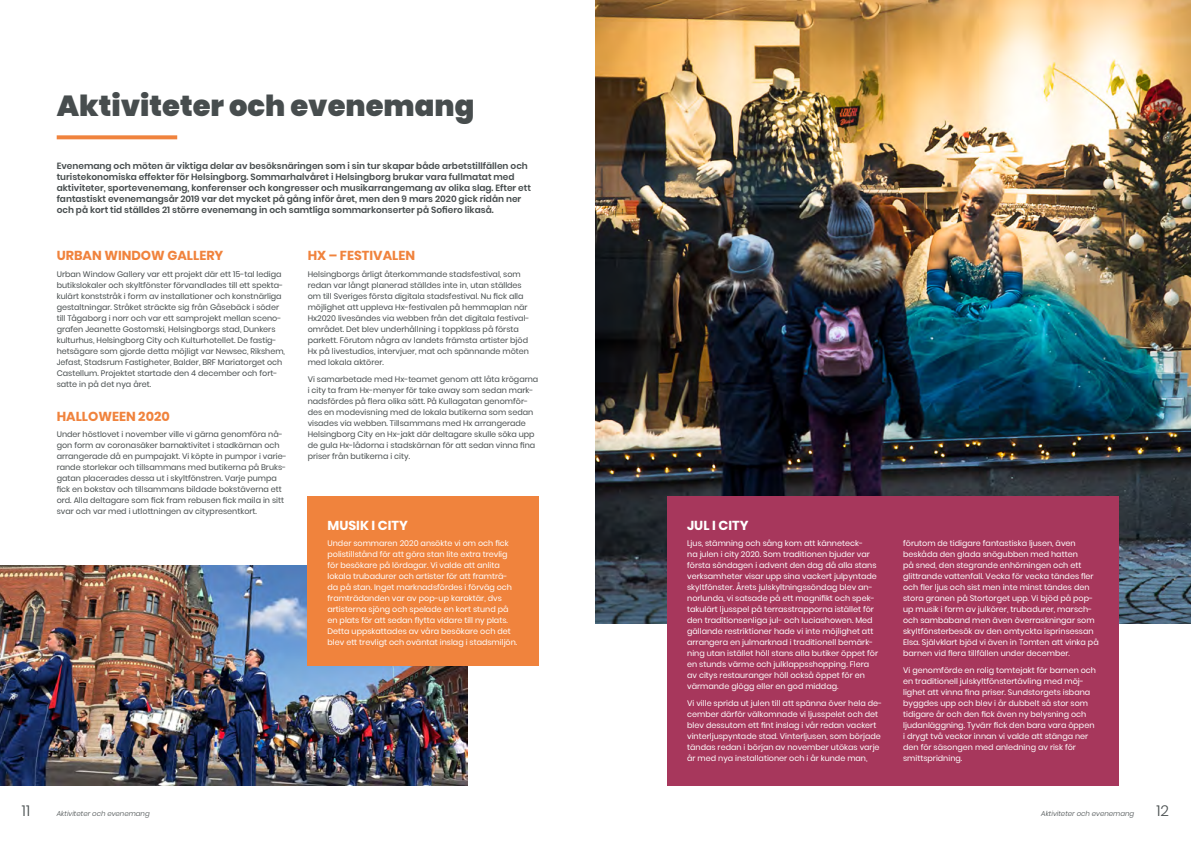
<style>
.page{position:relative;width:1191px;height:842px;background:#fff}
.page>*{position:absolute;margin:0;border:0;box-sizing:border-box;transform-origin:0 0}
.t1{font:900 29px "Poppins";color:#474d4e}
.t2{font:300 15px "Poppins";color:#474d4e}
.t3{font:700 13px "Poppins";color:#f0833d}
.t4{font:700 13px "Poppins";color:#fff}
.t5{font:600 9px/11px "Poppins";color:#474d4e}
.t6{font:8px/11px "Poppins";color:#fff}
.t7{font:8px/11px "Poppins";color:#474d4e}
.t8{font:italic 300 7px "Poppins";color:#474d4e}
</style>
<div class="page">
<svg style="left:57px;top:135px;width:120px;height:4px"></svg>
<img style="left:595px;top:0;width:596px;height:624px">
<div style="left:667px;top:496px;width:452px;height:289px;background:#a7375c"></div>
<img style="left:0;top:566px;width:468px;height:219px">
<div style="left:308px;top:496px;width:231px;height:169px;background:#f0833d"></div>
<h1 class="t1" style="left:57px;top:89px;width:419px">Aktiviteter och evenemang</h1>
<p class="t5" style="left:57px;top:160px;width:476px">Evenemang och möten är viktiga delar av besöksnäringen som i sin tur skapar både arbetstillfällen och turistekonomiska effekter för Helsingborg. Sommarhalvåret i Helsingborg brukar vara fullmatat med aktiviteter, sportevenemang, konferenser och kongresser och musikarrangemang av olika slag. Efter ett fantastiskt evenemangsår 2019 var det mycket på gång inför året, men den 9 mars 2020 gick ridån ner och på kort tid ställdes 21 större evenemang in och samtliga sommarkonserter på Sofiero likaså.</p>
<h3 class="t3" style="left:57px;top:248px;width:168px">URBAN WINDOW GALLERY</h3>
<p class="t7" style="left:57px;top:269px;width:230px">Urban Window Gallery var ett projekt där ett 15-tal lediga butikslokaler och skyltfönster förvandlades till ett spekta&shy;kulärt konststråk i form av installationer och konstnärliga gestaltningar. Stråket sträckte sig från Gåsebäck i söder till Tågaborg i norr och var ett samprojekt mellan sceno&shy;grafen Jeanette Gostomski, Helsingborgs stad, Dunkers kulturhus, Helsingborg City och Kulturhotellet. De fastig&shy;hetsägare som gjorde detta möjligt var Newsec, Rikshem, Jefast, Stadsrum Fastigheter, Balder, BRF Mariatorget och Castellum. Projektet startade den 4 december och fort&shy;satte in på det nya året.</p>
<h3 class="t3" style="left:57px;top:409px;width:115px">HALLOWEEN 2020</h3>
<p class="t7" style="left:57px;top:429px;width:232px">Under höstlovet i november ville vi gärna genomföra nå&shy;gon form av coronasäker barnaktivitet i stadkärnan och arrangerade då en pumpajakt. Vi köpte in pumpor i varie&shy;rande storlekar och tillsammans med butikerna på Bruks&shy;gatan placerades dessa ut i skyltfönstren. Varje pumpa fick en bokstav och tillsammans bildade bokstäverna ett ord. Alla deltagare som fick fram rebusen fick maila in sitt svar och var med i utlottningen av citypresentkort.</p>
<h3 class="t3" style="left:308px;top:248px;width:109px">HX – FESTIVALEN</h3>
<p class="t7" style="left:308px;top:269px;width:223px">Helsingborgs årligt återkommande stadsfestival, som redan var långt planerad ställdes inte in, utan ställdes om till Sveriges första digitala stadsfestival. Nu fick alla möjlighet att uppleva Hx-festivalen på hemmaplan när Hx2020 livesändes via webben från det digitala festival&shy;området. Det blev underhållning i toppklass på första parkett. Förutom några av landets främsta artister bjöd Hx på livestudios, intervjuer, mat och spännande möten med lokala aktörer.</p>
<p class="t7" style="left:308px;top:373px;width:232px">Vi samarbetade med Hx-teamet genom att låta krögarna i city ta fram Hx-menyer för take away som sedan mark&shy;nadsfördes på flera olika sätt. På Kullagatan genomför&shy;des en modevisning med de lokala butikerna som sedan visades via webben. Tillsammans med Hx arrangerade Helsingborg City en Hx-jakt där deltagare skulle söka upp de gula Hx-lådorna i stadskärnan för att sedan vinna fina priser från butikerna i city.</p>
<h3 class="t4" style="left:327px;top:517px;width:82px">MUSIK I CITY</h3>
<p class="t6" style="left:327px;top:538px;width:191px">Under sommaren 2020 ansökte vi om och fick polistillstånd för att göra stan lite extra trevlig för besökare på lördagar. Vi valde att anlita lokala trubadurer och artister för att framträ&shy;da på stan. Inget marknadsfördes i förväg och framträdanden var av pop-up karaktär, dvs artisterna sjöng och spelade en kort stund på en plats för att sedan flytta vidare till ny plats.<br>Detta uppskattades av våra besökare och det blev ett trevligt och oväntat inslag i stadsmiljön.</p>
<h3 class="t4" style="left:687px;top:517px;width:63px">JUL I CITY</h3>
<p class="t6" style="left:687px;top:538px;width:192px">Ljus, stämning och sång kom att känneteck-<br>na julen i city 2020. Som traditionen bjuder var första söndagen i advent den dag då alla stans verksamheter visar upp sina vackert julpyntade skyltfönster. Årets julskyltningssöndag blev an&shy;norlunda, vi satsade på ett magnifikt och spek&shy;takulärt ljusspel på terrasstrapporna istället för den traditionsenliga jul- och luciashowen. Med gällande restriktioner hade vi inte möjlighet att arrangera en julmarknad i traditionell bemärk&shy;ning utan istället höll stans alla butiker öppet för en stunds värme och julklappsshopping. Flera av citys restauranger höll också öppet för en värmande glögg eller en god middag.</p>
<p class="t6" style="left:687px;top:698px;width:196px">Vi ville sprida ut julen till att spänna över hela de&shy;cember därför välkomnade vi ljusspelet och det blev dessutom ett fint inslag i vår redan vackert vinterljuspyntade stad. Vinterljusen, som började tändas redan i början av november utökas varje år med nya installationer och i år kunde man,</p>
<p class="t6" style="left:903px;top:538px;width:197px">förutom de tidigare fantastiska ljusen, även beskåda den glada snögubben med hatten<br>på sned, den stegrande enhörningen och ett glittrande vattenfall. Vecka för vecka tändes fler och fler ljus och sist men inte minst tändes den stora granen på Stortorget upp. Vi bjöd på pop&shy;up musik i form av julkörer, trubadurer, marsch&shy;och sambaband men även överraskningar som skyltfönsterbesök av den omtyckta isprinsessan Elsa. Självklart bjöd vi även in Tomten att vinka på barnen vid flera tillfällen under december.</p>
<p class="t6" style="left:903px;top:665px;width:194px">Vi genomförde en rolig tomtejakt för barnen och en traditionell julskyltfönstertävling med möj&shy;lighet att vinna fina priser. Sundstorgets isbana byggdes upp och blev i år dubbelt så stor som tidigare år och den fick även ny belysning och ljudanläggning. Tyvärr fick den bara vara öppen i drygt två veckor innan vi valde att stänga ner den för säsongen med anledning av risk för smittspridning.</p>
<h2 class="t2" style="left:22px;top:802px;width:10px">11</h2>
<p class="t8" style="left:57px;top:809px;width:95px">Aktiviteter och evenemang</p>
<p class="t8" style="left:1041px;top:809px;width:95px">Aktiviteter och evenemang</p>
<h2 class="t2" style="left:1156px;top:802px;width:14px">12</h2>
</div>
